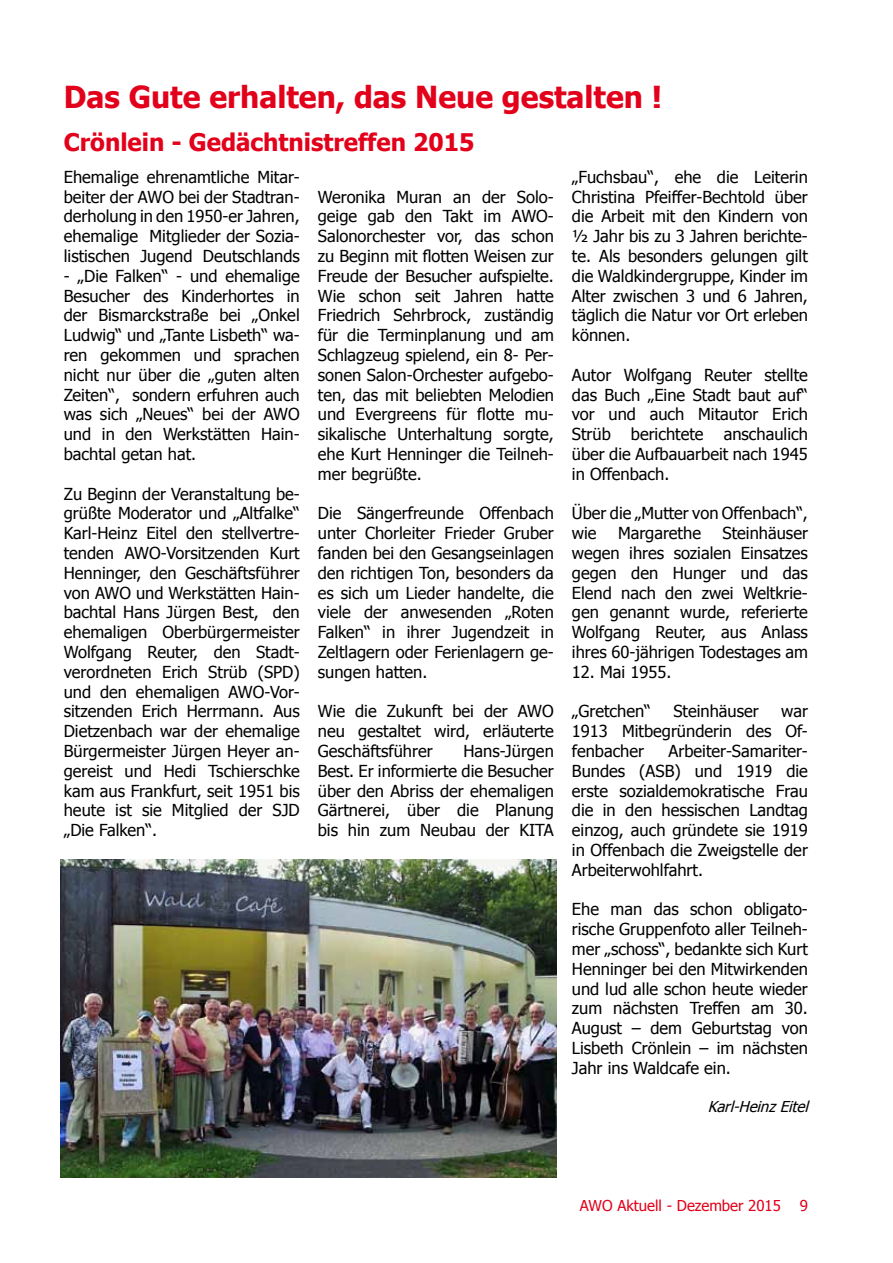
<style>
.page{position:relative;width:893px;height:1263px;background:#fff}
.page>*{position:absolute;margin:0;border:0;box-sizing:border-box;transform-origin:0 0}
.t1{font:700 30.3px "Tahoma";color:#e2001a}
.t2{font:700 24.3px "Tahoma";color:#e2001a}
.t3{font:16.5px/19.8px "Tahoma";color:#000;text-align:justify}
.t4{font:15px "Tahoma";color:#e2001a}
.t5{font:italic 15px "Tahoma";color:#000}
</style>
<div class="page">
<img style="left:61px;top:859px;width:496px;height:319px">
<h1 class="t1" style="left:64px;top:76px;width:600px">Das Gute erhalten, das Neue gestalten !</h1>
<h2 class="t2" style="left:64px;top:125px;width:412px">Crönlein - Gedächtnistreffen 2015</h2>
<p class="t3" style="left:64px;top:166px;width:238px">Ehemalige ehrenamtliche Mitar&shy;beiter der AWO bei der Stadtran&shy;derholung in den 1950-er Jahren, ehemalige Mitglieder der Sozia&shy;listischen Jugend Deutschlands</p>
<p class="t3" style="left:64px;top:265px;width:238px">- „Die Falken“ - und ehemalige Besucher des Kinderhortes in der Bismarckstraße bei „Onkel Ludwig“ und „Tante Lisbeth“ wa&shy;ren gekommen und sprachen nicht nur über die „guten alten Zeiten“, sondern erfuhren auch was sich „Neues“ bei der AWO und in den Werkstätten Hain&shy;bachtal getan hat.</p>
<p class="t3" style="left:64px;top:483px;width:238px">Zu Beginn der Veranstaltung be&shy;grüßte Moderator und „Altfalke“ Karl-Heinz Eitel den stellvertre&shy;tenden AWO-Vorsitzenden Kurt Henninger, den Geschäftsführer von AWO und Werkstätten Hain&shy;bachtal Hans Jürgen Best, den ehemaligen Oberbürgermeister Wolfgang Reuter, den Stadt&shy;verordneten Erich Strüb (SPD) und den ehemaligen AWO-Vor&shy;sitzenden Erich Herrmann. Aus Dietzenbach war der ehemalige Bürgermeister Jürgen Heyer an&shy;gereist und Hedi Tschierschke kam aus Frankfurt, seit 1951 bis heute ist sie Mitglied der SJD „Die Falken“.</p>
<p class="t3" style="left:318px;top:186px;width:238px">Weronika Muran an der Solo&shy;geige gab den Takt im AWO-Salonorchester vor, das schon zu Beginn mit flotten Weisen zur Freude der Besucher aufspielte.<br>Wie schon seit Jahren hatte Friedrich Sehrbrock, zuständig für die Terminplanung und am Schlagzeug spielend, ein 8- Per&shy;sonen Salon-Orchester aufgebo&shy;ten, das mit beliebten Melodien und Evergreens für flotte mu&shy;sikalische Unterhaltung sorgte, ehe Kurt Henninger die Teilneh&shy;mer begrüßte.</p>
<p class="t3" style="left:318px;top:503px;width:238px">Die Sängerfreunde Offenbach unter Chorleiter Frieder Gruber fanden bei den Gesangseinlagen den richtigen Ton, besonders da es sich um Lieder handelte, die viele der anwesenden „Roten Falken“ in ihrer Jugendzeit in Zeltlagern oder Ferienlagern ge&shy;sungen hatten.</p>
<p class="t3" style="left:318px;top:701px;width:238px">Wie die Zukunft bei der AWO neu gestaltet wird, erläuterte Geschäftsführer</p>
<p class="t3" style="left:318px;top:740px;width:238px;text-indent:145px">Hans-Jürgen Best. Er informierte die Besucher über den Abriss der ehemaligen Gärtnerei, über die Planung bis hin zum Neubau der KITA</p>
<p class="t3" style="left:572px;top:166px;width:238px">„Fuchsbau“, ehe die Leiterin Christina Pfeiffer-Bechtold über die Arbeit mit den Kindern von ½ Jahr bis zu 3 Jahren berichte&shy;te. Als besonders gelungen gilt die Waldkindergruppe, Kinder im Alter zwischen 3 und 6 Jahren, täglich die Natur vor Ort erleben können.</p>
<p class="t3" style="left:572px;top:364px;width:238px">Autor Wolfgang Reuter stellte das Buch „Eine Stadt baut auf“ vor und auch Mitautor Erich Strüb berichtete anschaulich über die Aufbauarbeit nach 1945 in Offenbach.</p>
<p class="t3" style="left:572px;top:503px;width:238px">Über die „Mutter von Offenbach“, wie</p>
<p class="t3" style="left:572px;top:522px;width:238px;text-indent:151px">Steinhäuser wegen ihres sozialen Einsatzes gegen den Hunger und das Elend nach den zwei Weltkrie&shy;gen genannt wurde, referierte Wolfgang Reuter, aus Anlass ihres 60-jährigen Todestages am</p>
<p class="t3" style="left:572px;top:661px;width:101px">12. Mai 1955.</p>
<p class="t3" style="left:572px;top:701px;width:80px">„Gretchen“</p>
<p class="t3" style="left:673px;top:701px;width:87px">Steinhäuser</p>
<p class="t3" style="left:618px;top:522px;width:84px">Margarethe</p>
<p class="t3" style="left:572px;top:701px;width:238px;text-indent:209px">war 1913 Mitbegründerin des Of&shy;fenbacher</p>
<p class="t3" style="left:572px;top:740px;width:238px;text-indent:97px">Arbeiter-Samariter-Bundes (ASB) und 1919 die erste sozialdemokratische Frau die in den hessischen Landtag einzog, auch gründete sie 1919 in Offenbach die Zweigstelle der Arbeiterwohlfahrt.</p>
<p class="t3" style="left:572px;top:899px;width:238px">Ehe man das schon obligato&shy;rische Gruppenfoto aller Teilneh&shy;mer „schoss“, bedankte sich Kurt Henninger bei den Mitwirkenden und lud alle schon heute wieder zum nächsten Treffen am 30.<br>August – dem Geburtstag von Lisbeth Crönlein – im nächsten Jahr ins Waldcafe ein.</p>
<p class="t5" style="left:708px;top:1096px;width:106px">Karl-HeinzEitel</p>
<p class="t4" style="left:580px;top:1195px;width:203px">AWO Aktuell - Dezember 2015</p>
<p class="t4" style="left:800px;top:1195px;width:10px">9</p>
</div>
